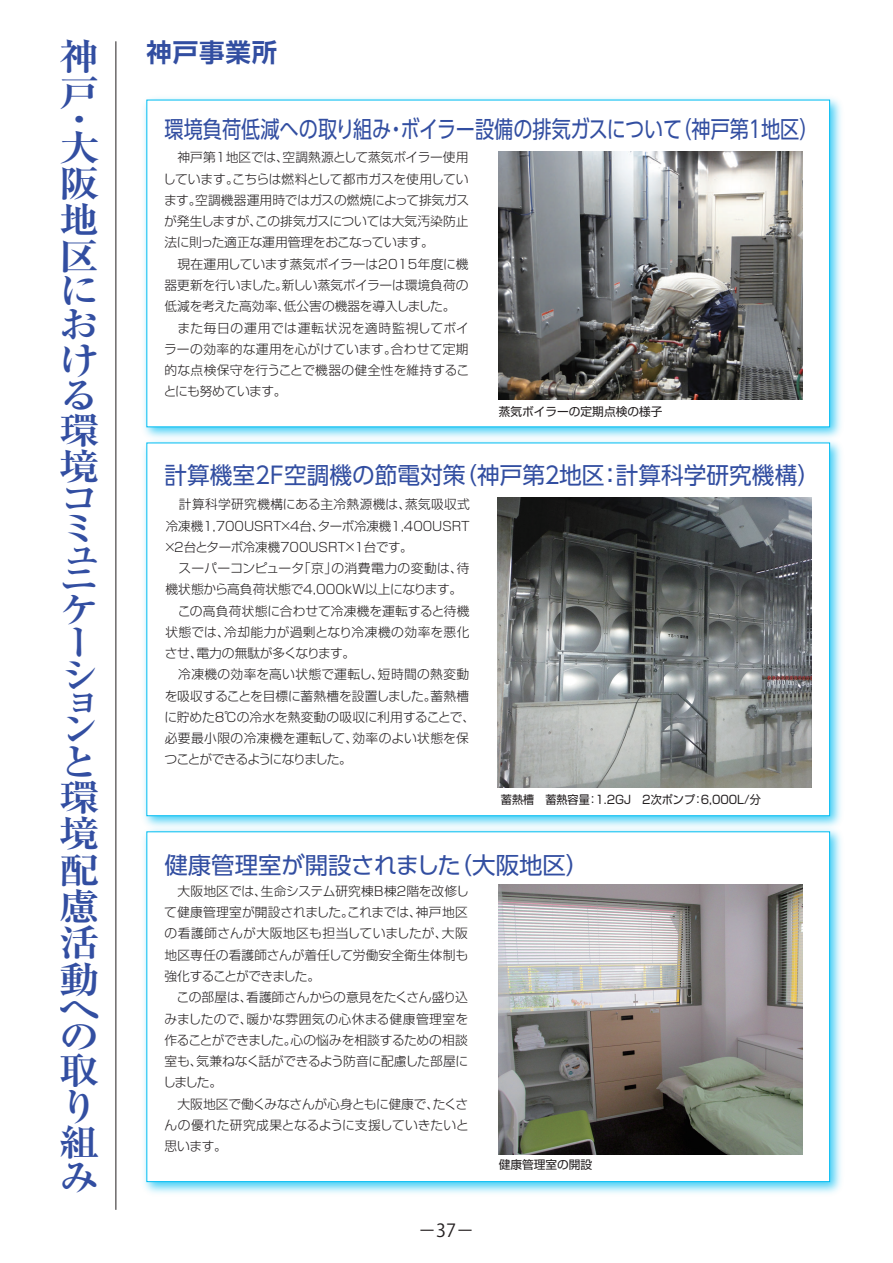
<style>
.page{position:relative;width:893px;height:1263px;background:#fff}
.page>*{position:absolute;margin:0;border:0;box-sizing:border-box;transform-origin:0 0}
.t1{font:700 36.3px/35.4px "Ryumin Pro";color:#324ea1;scale:1.11 1}
.t2{font:700 25.5px "UD Shin Go Pro De";letter-spacing:.03em;color:#324ea1}
.t3{font:23.4px "UD Shin Go Pro";color:#324ea1}
.t4{font:23.4px "UD Shin Go Pro";color:#324ea1;scale:.82 1}
.t5{font:18px "Koz Go Pr 6 N";color:#231f20}
.t6{font:300 12.75px/21.3px "Shin Go Pro";letter-spacing:-.005em;color:#231f20}
.t7{font:11.7px "Shin Go Pro";color:#231f20;scale:.95 1}
.t8{font:11.7px "Shin Go Pro";color:#231f20}
</style>
<div class="page">
<img style="left:143px;top:97px;width:698px;height:337px">
<div style="left:147px;top:100px;width:683px;height:327px;background:#fff"></div>
<img style="left:143px;top:434px;width:698px;height:389px">
<div style="left:147px;top:443px;width:683px;height:373px;background:#fff;border:1px solid #01bdf2"></div>
<img style="left:143px;top:823px;width:698px;height:371px">
<div style="left:147px;top:831px;width:683px;height:351px;background:#fff;border:1px solid #01bdf2"></div>
<hr style="left:116px;top:41px;width:1px;height:1169px;background:#231f20">
<img style="left:498px;top:151px;width:305px;height:249px">
<img style="left:498px;top:498px;width:313px;height:290px">
<img style="left:498px;top:884px;width:305px;height:271px">
<h1 class="t1" style="left:60px;top:36px;width:38px;line-height:36.3px">神戸</h1>
<h1 class="t1" style="left:60px;top:104px;width:38px;line-height:27.3px">・大</h1>
<h1 class="t1" style="left:60px;top:163px;width:38px;text-align:justify">阪地区における環境</h1>
<h1 class="t1" style="left:60px;top:482px;width:38px;line-height:28.5px;text-align:justify">コミュ</h1>
<h1 class="t1" style="left:60px;top:562px;width:38px;line-height:29.7px">ニケ</h1>
<h1 class="t1" style="left:60px;top:624px;width:38px;line-height:33px">ーシ</h1>
<h1 class="t1" style="left:60px;top:688px;width:38px;line-height:26.2px">ョン</h1>
<h1 class="t1" style="left:60px;top:741px;width:38px;line-height:36.2px;text-align:justify">と環境配慮活動</h1>
<h1 class="t1" style="left:60px;top:993px;width:38px;line-height:27.3px">への</h1>
<h1 class="t1" style="left:60px;top:1050px;width:38px;line-height:35.8px;text-align:justify">取り組み</h1>
<h2 class="t2" style="left:147px;top:31px;width:132px">神戸事業所</h2>
<h3 class="t4" style="left:165px;top:110px;width:799px">環境負荷低減への取り組み・ボイラー設備の排気ガスについて（神戸第１地区）</h3>
<p class="t6" style="left:163px;top:145px;width:308px">　神戸第1地区では、空調熱源として蒸気ボイラー使用しています。こちらは燃料として都市ガスを使用しています。空調機器運用時ではガスの燃焼によって排気ガスが発生しますが、この排気ガスについては大気汚染防止法に則った適正な運用管理をおこなっています。<br>　現在運用しています蒸気ボイラーは2015年度に機器更新を行いました。新しい蒸気ボイラーは環境負荷の低減を考えた高効率、低公害の機器を導入しました。　また毎日の運用では運転状況を適時監視してボイラーの効率的な運用を心がけています。合わせて定期的な点検保守を行うことで機器の健全性を維持することにも努めています。</p>
<p class="t8" style="left:499px;top:402px;width:165px">蒸気ボイラーの定期点検の様子</p>
<h3 class="t3" style="left:165px;top:456px;width:657px">計算機室2F空調機の節電対策（神戸第２地区：計算科学研究機構）</h3>
<p class="t6" style="left:164px;top:492px;width:313px">　計算科学研究機構にある主冷熱源機は、蒸気吸収式冷凍機1,700USRT×4台、ターボ冷凍機1,400USRT ×2台とターボ冷凍機700USRT×1台です。<br>　スーパーコンピュータ「京」の消費電力の変動は、待機状態から高負荷状態で4,000kW以上になります。　この高負荷状態に合わせて冷凍機を運転すると待機状態では、冷却能力が過剰となり冷凍機の効率を悪化させ、電力の無駄が多くなります。<br>　冷凍機の効率を高い状態で運転し、短時間の熱変動を吸収することを目標に蓄熱槽を設置しました。蓄熱槽に貯めた8℃の冷水を熱変動の吸収に利用することで、必要最小限の冷凍機を運転して、効率のよい状態を保つことができるようになりました。</p>
<p class="t7" style="left:501px;top:790px;width:275px">蓄熱槽　蓄熱容量：1.2GJ 2次ポンプ：6,000L/分</p>
<h3 class="t3" style="left:165px;top:846px;width:426px">健康管理室が開設されました（大阪地区）</h3>
<p class="t6" style="left:163px;top:879px;width:307px">　大阪地区では、生命システム研究棟Ｂ棟２階を改修して健康管理室が開設されました。これまでは、神戸地区の看護師さんが大阪地区も担当していましたが、大阪地区専任の看護師さんが着任して労働安全衛生体制も強化することができました。<br>　この部屋は、看護師さんからの意見をたくさん盛り込みましたので、暖かな雰囲気の心休まる健康管理室を作ることができました。心の悩みを相談するための相談室も、気兼ねなく話ができるよう防音に配慮した部屋にしました。<br>　大阪地区で働くみなさんが心身ともに健康で、たくさんの優れた研究成果となるように支援していきたいと思います。</p>
<h3 class="t5" style="left:418px;top:1220px;width:57px">－37－</h3>
<p class="t8" style="left:499px;top:1155px;width:95px">健康管理室の開設</p>
</div>
